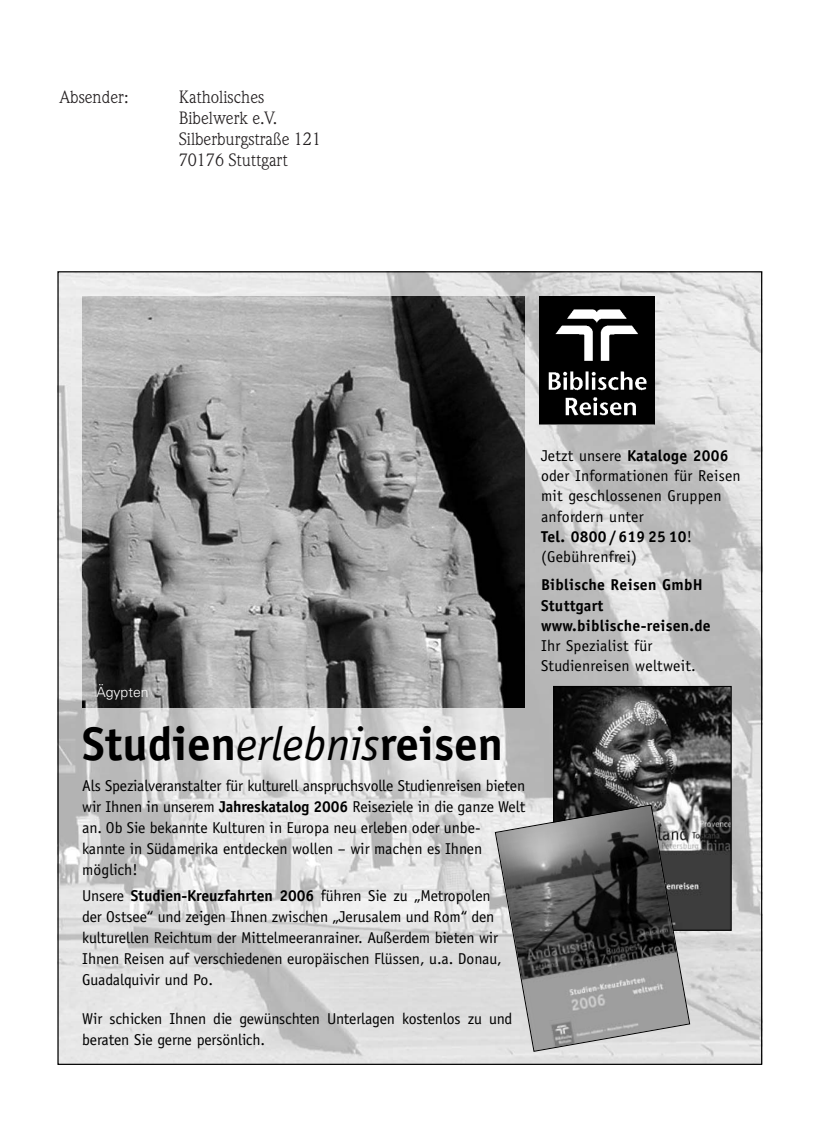
<style>
.page{position:relative;width:819px;height:1141px;background:#fff}
.page>*{position:absolute;margin:0;border:0;box-sizing:border-box;transform-origin:0 0}
.t1{font:47.25px "Officina Sans Bold+KDNQLH";color:#000}
.t2{font:17.5px/21px "Weidemann";color:#231f20}
.t3{font:15.75px/21px "Officina Sans Book+FOZEPD";letter-spacing:-.005em;color:#000}
.t4{font:15.75px/20.1px "Officina Sans Book+FOZEPD";letter-spacing:.015em;color:#000}
.t5{font:15.75px/20.5px "Officina Sans Bold+KDNQLH";letter-spacing:.015em;color:#000}
.t6{font:14px "Univers Light+SCCFYK";color:#fff}
.s1{font-family:"Officina Sans Book Italic+FEJDZK"}
.s2{font-family:"Officina Sans Bold+KDNQLH"}
.s3{font-family:"Officina Sans Book+FOZEPD"}
</style>
<div class="page">
<img style="left:59px;top:273px;width:701px;height:790px">
<img style="left:82px;top:296px;width:442px;height:412px">
<img style="left:555px;top:688px;width:174px;height:241px">
<div style="left:553px;top:686px;width:178px;height:245px;border:1px solid #000"></div>
<img style="left:539px;top:296px;width:115px;height:128px">
<svg style="left:494px;top:804px;width:196px;height:248px"></svg>
<p class="t2" style="left:60px;top:88px;width:71px">Absender:</p>
<p class="t2" style="left:179px;top:88px;width:144px">Katholisches<br>Bibelwerk e.V.<br>Silberburgstraße 121<br>70176 Stuttgart</p>
<p class="t6" style="left:96px;top:684px;width:54px">Ägypten</p>
<h1 class="t1" style="left:82px;top:726px;width:422px">Studien<span class="s1">erlebnis</span>reisen</h1>
<p class="t3" style="left:82px;top:776px;width:444px">Als Spezialveranstalter für kulturell anspruchsvolle Studienreisen bieten wir Ihnen in unserem <span class="s2">Jahreskatalog 2006</span> Reiseziele in die ganze Welt an. Ob Sie bekannte Kulturen in Europa neu erleben oder unbe&shy;kannte in Südamerika entdecken wollen – wir machen es Ihnen möglich!</p>
<p class="t3" style="left:82px;top:886px;width:421px">Unsere <span class="s2">Studien-Kreuzfahrten 2006</span> führen Sie zu „Metropolen der Ostsee“ und zeigen Ihnen zwischen „Jerusalem und Rom“ den kulturellen Reichtum der Mittelmeeranrainer. Außerdem bieten wir Ihnen Reisen auf verschiedenen europäischen Flüssen, u.a. Donau, Guadalquivir und Po.</p>
<p class="t3" style="left:82px;top:1009px;width:431px">Wir schicken Ihnen die gewünschten Unterlagen kostenlos zu und beraten Sie gerne persönlich.</p>
<p class="t5" style="left:541px;top:447px;width:189px"><span class="s3">Jetzt unsere</span> Kataloge 2006</p>
<p class="t4" style="left:541px;top:467px;width:201px">oder Informationen für Reisen mit geschlossenen Gruppen anfordern unter</p>
<p class="t5" style="left:541px;top:527px;width:153px">Tel. 0800 /619 25 10<span class="s3">!</span></p>
<p class="t4" style="left:541px;top:547px;width:97px">(Gebührenfrei)</p>
<p class="t5" style="left:541px;top:575px;width:171px">Biblische Reisen GmbH<br>Stuttgart www.biblische-reisen.de</p>
<p class="t4" style="left:541px;top:637px;width:156px">Ihr Spezialist für<br>Studienreisen weltweit.</p>
</div>
